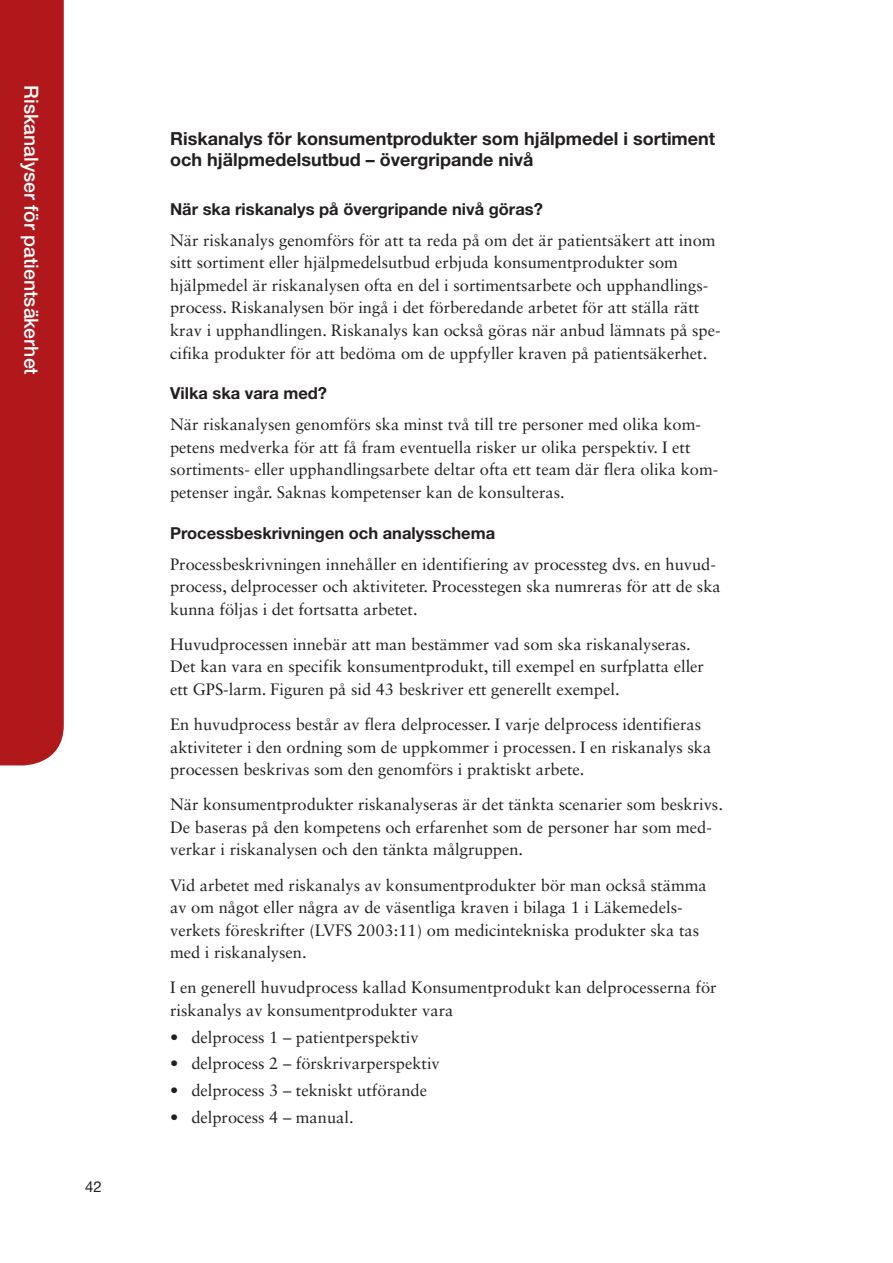
<style>
.page{position:relative;width:893px;height:1263px;background:#fff}
.page>*{position:absolute;margin:0;border:0;box-sizing:border-box;transform-origin:0 0}
.t1{font:500 19.5px "Helvetica Neue LT Std";color:#fff}
.t2{font:700 18px/21px "Helvetica Neue LT Std";color:#231f20}
.P2{font:16.5px/22.5px "Sabon LT Std";color:#231f20}
.t3{font:700 16.5px "Helvetica Neue LT Std";color:#231f20}
.t4{font:15px "Helvetica Neue LT Std";color:#231f20}
</style>
<div class="page">
<div style="left:0;top:0;width:64px;height:765px;background:#b1181c"></div>
<p class="t1" style="left:43px;top:85px;width:291px;rotate:90deg">Riskanalyser för patientsäkerhet</p>
<p class="t4" style="left:85px;top:1177px;width:18px">42</p>
<h3 class="t2" style="left:170px;top:127px;width:547px">Riskanalys för konsumentprodukter som hjälpmedel i sortiment och hjälpmedelsutbud – övergripande nivå</h3>
<h4 class="t3" style="left:170px;top:199px;width:374px">När ska riskanalys på övergripande nivå göras?</h4>
<p class="P2" style="left:170px;top:229px;width:552px">När riskanalys genomförs för att ta reda på om det är patientsäkert att inom sitt sortiment eller hjälpmedelsutbud erbjuda konsumentprodukter som hjälpmedel är riskanalysen ofta en del i sortimentsarbete och upphandlings&shy;process. Riskanalysen bör ingå i det förberedande arbetet för att ställa rätt krav i upphandlingen. Riskanalys kan också göras när anbud lämnats på spe&shy;cifika produkter för att bedöma om de uppfyller kraven på patientsäkerhet.</p>
<h4 class="t3" style="left:170px;top:383px;width:159px">Vilka ska vara med?</h4>
<p class="P2" style="left:170px;top:413px;width:550px">När riskanalysen genomförs ska minst två till tre personer med olika kom&shy;petens medverka för att få fram eventuella risker ur olika perspektiv. I ett sortiments- eller upphandlingsarbete deltar ofta ett team där flera olika kom&shy;petenser ingår. Saknas kompetenser kan de konsulteras.</p>
<h4 class="t3" style="left:170px;top:522px;width:327px">Processbeskrivningen och analysschema</h4>
<p class="P2" style="left:170px;top:552px;width:552px">Processbeskrivningen innehåller en identifiering av processteg dvs. en huvud&shy;process, delprocesser och aktiviteter. Processtegen ska numreras för att de ska kunna följas i det fortsatta arbetet.</p>
<p class="P2" style="left:170px;top:633px;width:535px">Huvudprocessen innebär att man bestämmer vad som ska riskanalyseras.<br>Det kan vara en specifik konsumentprodukt, till exempel en surfplatta eller ett GPS-larm. Figuren på sid 43 beskriver ett generellt exempel.</p>
<p class="P2" style="left:170px;top:713px;width:543px">En huvudprocess består av flera delprocesser. I varje delprocess identifieras aktiviteter i den ordning som de uppkommer i processen. I en riskanalys ska processen beskrivas som den genomförs i praktiskt arbete.</p>
<p class="P2" style="left:170px;top:793px;width:554px">När konsumentprodukter riskanalyseras är det tänkta scenarier som beskrivs.<br>De baseras på den kompetens och erfarenhet som de personer har som med&shy;verkar i riskanalysen och den tänkta målgruppen.</p>
<p class="P2" style="left:170px;top:873px;width:538px">Vid arbetet med riskanalys av konsumentprodukter bör man också stämma av om något eller några av de väsentliga kraven i bilaga 1 i Läkemedels&shy;verkets föreskrifter (LVFS 2003:11) om medicintekniska produkter ska tas med i riskanalysen.</p>
<p class="P2" style="left:170px;top:976px;width:548px">I en generell huvudprocess kallad Konsumentprodukt kan delprocesserna för riskanalys av konsumentprodukter vara</p>
<p class="P2" style="left:170px;top:1025px;width:250px">• delprocess 1 – patientperspektiv</p>
<p class="P2" style="left:170px;top:1052px;width:271px">• delprocess 2 – förskrivarperspektiv</p>
<p class="P2" style="left:170px;top:1079px;width:258px">• delprocess 3 – tekniskt utförande</p>
<p class="P2" style="left:170px;top:1106px;width:185px">• delprocess 4 – manual.</p>
</div>
